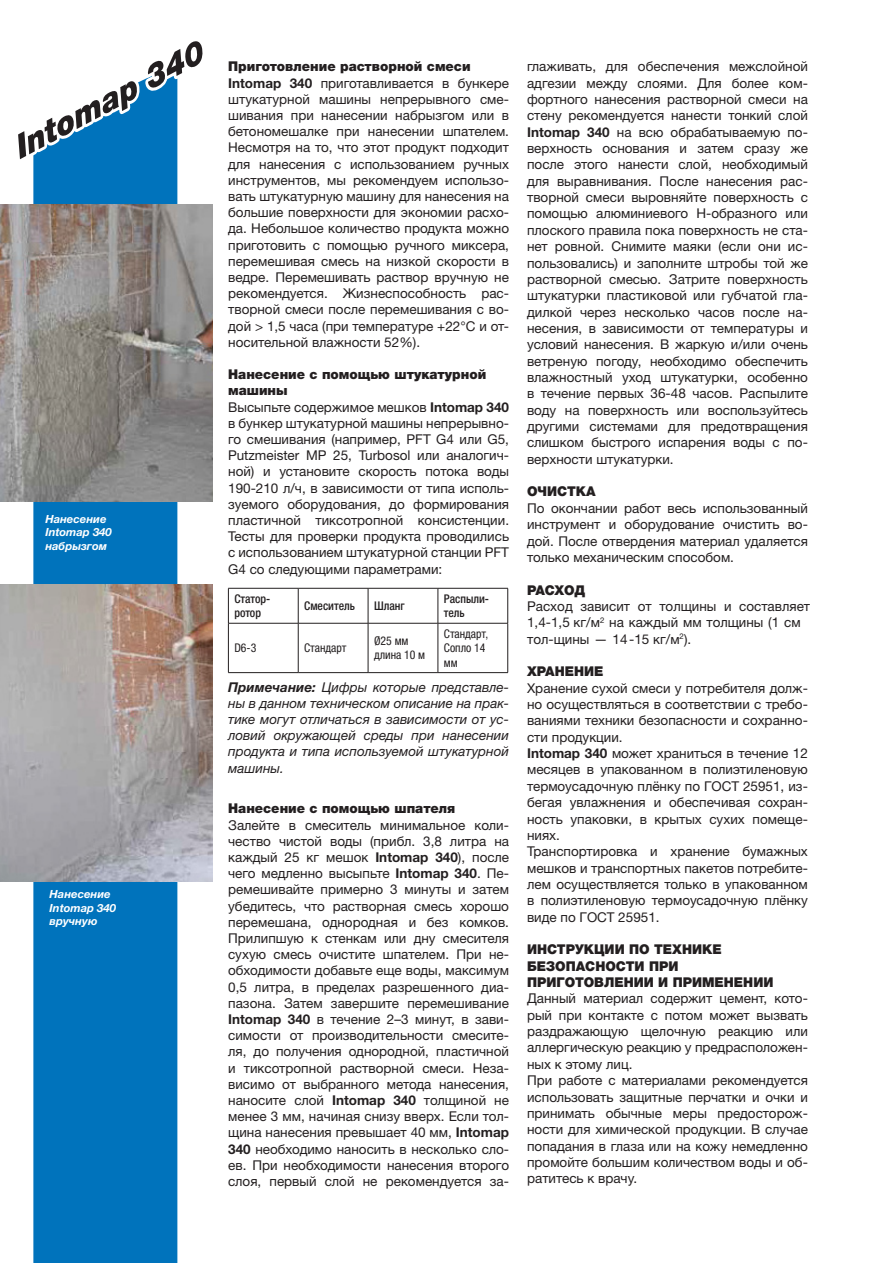
<style>
.page{position:relative;width:893px;height:1263px;background:#fff}
.page>*{position:absolute;margin:0;border:0;box-sizing:border-box;transform-origin:0 0}
.основной_текст{font:13.5px/16.4px "Helvetica Neue LTW1 G";color:#231f20;text-align:justify}
.основной_текст-2{font:italic 13.5px/16.2px "Helvetica Neue LTW1 G";color:#231f20;text-align:justify}
.заголовок{font:900 13.5px/16.2px "Helvetica Neue LTW1 G";color:#231f20}
.заголовок-2{font:condensed 12px/14.4px "Helvetica Neue LTW1 G";color:#231f20}
.заголовок-3{font:500 condensed 12px/14.4px "Helvetica Neue LTW1 G";color:#231f20}
.основной_текст-3{font:italic 700 11.25px/13.5px "Helvetica Neue LTW1 G";color:#fff}
.s1{font-weight:700}
.s2{font-weight:900}
</style>
<div class="page">
<div style="left:33px;top:174px;width:144px;height:1089px;background:#0073bc"></div>
<hr style="left:228px;top:588px;width:70px;height:1px;background:#231f20">
<hr style="left:228px;top:588px;width:1px;height:35px;background:#231f20">
<hr style="left:298px;top:588px;width:70px;height:1px;background:#231f20">
<hr style="left:298px;top:588px;width:1px;height:35px;background:#231f20">
<hr style="left:368px;top:588px;width:70px;height:1px;background:#231f20">
<hr style="left:368px;top:588px;width:1px;height:35px;background:#231f20">
<hr style="left:438px;top:588px;width:70px;height:1px;background:#231f20">
<hr style="left:438px;top:588px;width:1px;height:35px;background:#231f20">
<hr style="left:507px;top:588px;width:1px;height:35px;background:#231f20">
<hr style="left:228px;top:623px;width:70px;height:1px;background:#231f20">
<hr style="left:228px;top:623px;width:1px;height:49px;background:#231f20">
<hr style="left:298px;top:623px;width:70px;height:1px;background:#231f20">
<hr style="left:298px;top:623px;width:1px;height:49px;background:#231f20">
<hr style="left:368px;top:623px;width:70px;height:1px;background:#231f20">
<hr style="left:368px;top:623px;width:1px;height:49px;background:#231f20">
<hr style="left:438px;top:623px;width:70px;height:1px;background:#231f20">
<hr style="left:438px;top:623px;width:1px;height:49px;background:#231f20">
<hr style="left:507px;top:623px;width:1px;height:49px;background:#231f20">
<hr style="left:228px;top:672px;width:70px;height:1px;background:#231f20">
<hr style="left:298px;top:672px;width:70px;height:1px;background:#231f20">
<hr style="left:368px;top:672px;width:70px;height:1px;background:#231f20">
<hr style="left:438px;top:672px;width:70px;height:1px;background:#231f20">
<svg style="left:18px;top:41px;width:185px;height:133px"></svg>
<img style="left:0;top:204px;width:213px;height:298px">
<img style="left:0;top:584px;width:213px;height:298px">
<p class="основной_текст-3" style="left:45px;top:512px;width:63px">Нанесение</p>
<p class="основной_текст-3" style="left:45px;top:525px;width:68px">Intomap 340</p>
<p class="основной_текст-3" style="left:45px;top:539px;width:63px">набрызгом</p>
<p class="основной_текст-3" style="left:50px;top:887px;width:68px">Нанесение<br>Intomap 340</p>
<p class="основной_текст-3" style="left:50px;top:914px;width:49px">вручную</p>
<p class="заголовок" style="left:228px;top:58px;width:244px">Приготовление растворной смеси</p>
<p class="основной_текст" style="left:228px;top:75px;width:282px"><span class="s1">Intomap 340</span> приготавливается в бункере штукатурной машины непрерывного сме&shy;шивания при нанесении набрызгом или в бетономешалке при нанесении шпателем.<br>Несмотря на то, что этот продукт подходит для нанесения с использованием ручных инструментов, мы рекомендуем использо&shy;вать штукатурную машину для нанесения на большие поверхности для экономии расхо&shy;да. Небольшое количество продукта можно приготовить с помощью ручного миксера, перемешивая смесь на низкой скорости в ведре. Перемешивать раствор вручную не рекомендуется. Жизнеспособность рас&shy;творной смеси после перемешивания с во&shy;дой &gt; 1,5 часа (при температуре +22°C и от&shy;носительной влажности 52%).</p>
<p class="заголовок" style="left:228px;top:366px;width:260px">Нанесение с помощью штукатурной машины</p>
<p class="основной_текст" style="left:228px;top:399px;width:282px">Высыпьте содержимое мешков <span class="s1">Intomap 340 </span>в бункер штукатурной машины непрерывно&shy;го смешивания (например, PFT G4 или G5, Putzmeister MP 25, Turbosol или аналогич&shy;ной) и установите скорость потока воды 190-210 л/ч, в зависимости от типа исполь&shy;зуемого оборудования, до формирования пластичной тиксотропной консистенции.<br>Тесты для проверки продукта проводились с использованием штукатурной станции PFT G4 со следующими параметрами:</p>
<p class="заголовок-3" style="left:234px;top:591px;width:37px">Статор&shy;ротор</p>
<p class="заголовок-3" style="left:304px;top:599px;width:52px">Смеситель</p>
<p class="заголовок-3" style="left:374px;top:599px;width:32px">Шланг</p>
<p class="заголовок-3" style="left:444px;top:591px;width:47px">Распыли&shy;тель</p>
<p class="заголовок-2" style="left:234px;top:641px;width:23px">D6-3</p>
<p class="заголовок-2" style="left:304px;top:641px;width:44px">Стандарт</p>
<p class="заголовок-2" style="left:374px;top:634px;width:53px">Ø25 мм длина 10 м</p>
<p class="заголовок-2" style="left:444px;top:626px;width:46px">Стандарт,<br>Сопло 14 мм</p>
<p class="основной_текст-2" style="left:228px;top:678px;width:282px"><span class="s1">Примечание:</span> Цифры которые представле&shy;ны в данном техническом описание на прак&shy;тике могут отличаться в зависимости от ус&shy;ловий окружающей среды при нанесении продукта и типа используемой штукатурной машины.</p>
<p class="заголовок" style="left:228px;top:800px;width:228px">Нанесение с помощью шпателя</p>
<p class="основной_текст" style="left:228px;top:817px;width:282px">Залейте в смеситель минимальное коли&shy;чество чистой воды (прибл. 3,8 литра на каждый 25 кг мешок <span class="s1">Intomap 340</span>), после чего медленно высыпьте <span class="s1">Intomap 340</span>. Пе&shy;ремешивайте примерно 3 минуты и затем убедитесь, что растворная смесь хорошо перемешана, однородная и без комков.<br>Прилипшую к стенкам или дну смесителя сухую смесь очистите шпателем. При не&shy;обходимости добавьте еще воды, максимум 0,5 литра, в пределах разрешенного диа&shy;пазона. Затем завершите перемешивание <span class="s1">Intomap 340</span> в течение 2–3 минут, в зави&shy;симости от производительности смесите&shy;ля, до получения однородной, пластичной и тиксотропной растворной смеси. Неза&shy;висимо от выбранного метода нанесения, наносите слой <span class="s1">Intomap 340</span> толщиной не менее 3 мм, начиная снизу вверх. Если тол&shy;щина нанесения превышает 40 мм, <span class="s1">Intomap 340</span> необходимо наносить в несколько сло&shy;ев. При необходимости нанесения второго слоя, первый слой не рекомендуется за-</p>
<p class="основной_текст" style="left:527px;top:58px;width:282px">глаживать, для обеспечения межслойной адгезии между слоями. Для более ком&shy;фортного нанесения растворной смеси на стену рекомендуется нанести тонкий слой <span class="s1">Intomap 340</span> на всю обрабатываемую по&shy;верхность основания и затем сразу же после этого нанести слой, необходимый для выравнивания. После нанесения рас&shy;творной смеси выровняйте поверхность с помощью алюминиевого H-образного или плоского правила пока поверхность не ста&shy;нет ровной. Снимите маяки (если они ис&shy;пользовались) и заполните штробы той же растворной смесью. Затрите поверхность штукатурки пластиковой или губчатой гла&shy;дилкой через несколько часов после на&shy;несения, в зависимости от температуры и условий нанесения. В жаркую и/или очень ветреную погоду, необходимо обеспечить влажностный уход штукатурки, особенно в течение первых 36-48 часов. Распылите воду на поверхность или воспользуйтесь другими системами для предотвращения слишком быстрого испарения воды с по&shy;верхности штукатурки.</p>
<p class="заголовок" style="left:527px;top:484px;width:70px">ОЧИСТКА</p>
<p class="основной_текст" style="left:527px;top:500px;width:282px">По окончании работ весь использованный инструмент и оборудование очистить во&shy;дой. После отвердения материал удаляется только механическим способом.</p>
<p class="основной_текст" style="left:527px;top:581px;width:285px;text-align:left"><span class="s2">РАСХОД<br></span>Расход зависит от толщины и составляет<br>1,4-1,5 кг/м<sup>2</sup> на каждый мм толщины (1 см тол-щины — 14 -15 кг/м<sup>2</sup>).</p>
<p class="заголовок" style="left:527px;top:663px;width:78px">ХРАНЕНИЕ</p>
<p class="основной_текст" style="left:527px;top:680px;width:282px">Хранение сухой смеси у потребителя долж&shy;но осуществляться в соответствии с требо&shy;ваниями техники безопасности и сохранно&shy;сти продукции.</p>
<p class="основной_текст" style="left:527px;top:745px;width:282px"><span class="s1">Intomap 340</span> может храниться в течение 12 месяцев в упакованном в полиэтиленовую термоусадочную плёнку по ГОСТ 25951, из&shy;бегая увлажнения и обеспечивая сохран&shy;ность упаковки, в крытых сухих помеще&shy;ниях.</p>
<p class="основной_текст" style="left:527px;top:843px;width:282px">Транспортировка и хранение бумажных мешков и транспортных пакетов потребите&shy;лем осуществляется только в упакованном в полиэтиленовую термоусадочную плёнку виде по ГОСТ 25951.</p>
<p class="заголовок" style="left:527px;top:941px;width:196px">ИНСТРУКЦИИ ПО ТЕХНИКЕ</p>
<p class="заголовок" style="left:527px;top:958px;width:153px">БЕЗОПАСНОСТИ ПРИ</p>
<p class="заголовок" style="left:527px;top:974px;width:248px">ПРИГОТОВЛЕНИИ И ПРИМЕНЕНИИ</p>
<p class="основной_текст" style="left:527px;top:990px;width:282px">Данный материал содержит цемент, кото&shy;рый при контакте с потом может вызвать раздражающую щелочную реакцию или аллергическую реакцию у предрасположен&shy;ных к этому лиц.</p>
<p class="основной_текст" style="left:527px;top:1072px;width:282px">При работе с материалами рекомендуется использовать защитные перчатки и очки и принимать обычные меры предосторож&shy;ности для химической продукции. В случае попадания в глаза или на кожу немедленно промойте большим количеством воды и об&shy;ратитесь к врачу.</p>
</div>
